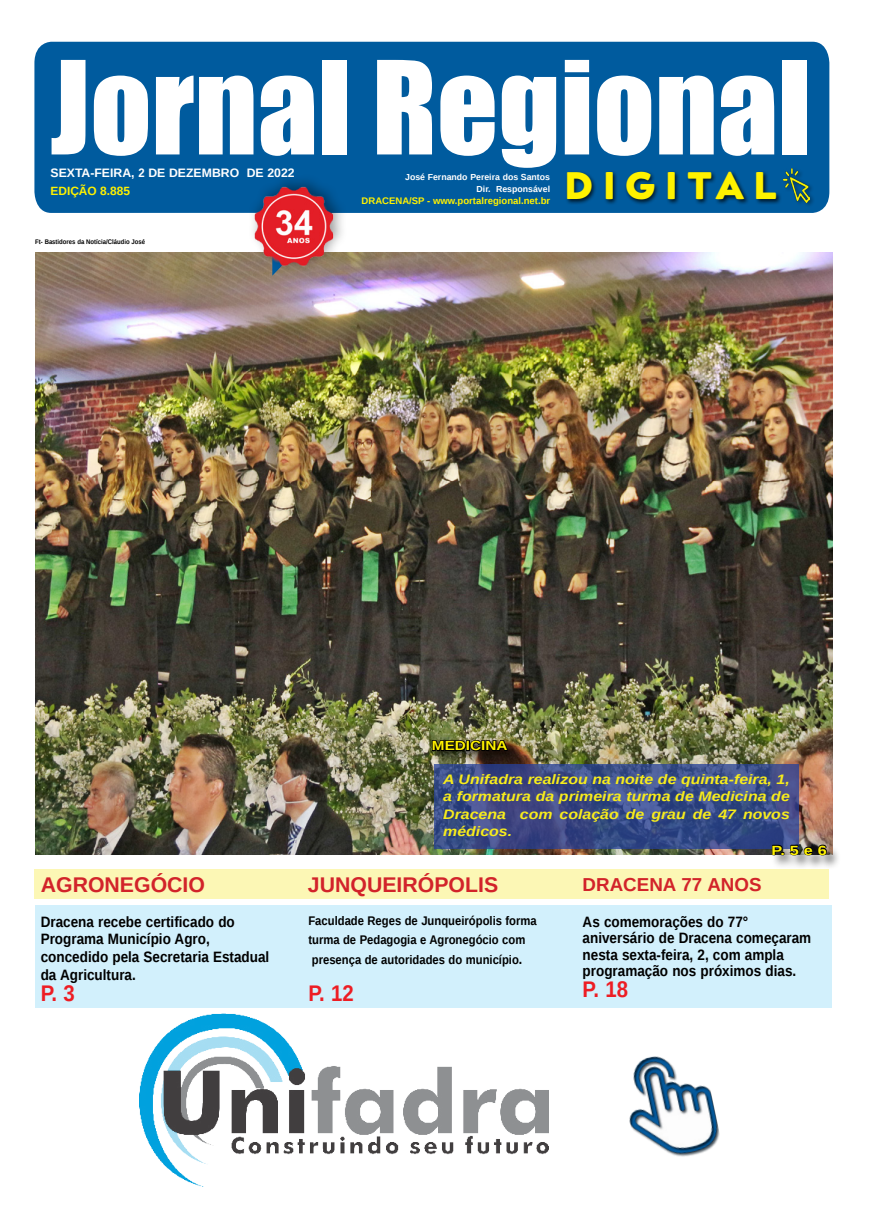
<style>
.page{position:relative;width:869px;height:1223px;background:#fff}
.page>*{position:absolute;margin:0;border:0;box-sizing:border-box;transform-origin:0 0}
.t1{font:119.5px "Impact";color:#fff}
.t2{font:800 39.75px "Neufreit";letter-spacing:.23em;color:#fff200;scale:1.04 1}
.Introductory{font:700 22.62px "Liberation Sans";color:#ed1d24;scale:.9 1}
.TÍTULO{font:700 21.25px "Liberation Sans";color:#d2232a}
.TÍTULO-2{font:700 18.75px "Liberation Sans";color:#d2232a}
.Introductory-2{font:700 15px/16.2px "Liberation Sans";color:#000;scale:.9 1}
.LINHA_FINA{font:italic 700 13.75px/17.5px "Liberation Sans";color:#f7ec1c;text-align:justify;scale:1.16 1}
.TÍTULO-3{font:700 13.25px "Liberation Sans";color:#fff200;scale:1.16 1}
.Introductory-3{font:700 13.25px "Liberation Sans";color:#fff200;scale:1.22 1}
.Introductory-4{font:700 12.5px/19.2px "Liberation Sans";color:#000101;scale:.9 1}
.LEGENDA{font:700 12.25px "Liberation Sans";color:#fff}
.DATA_PG{font:700 11.88px "Liberation Sans";color:#fff200}
.DATA_PG-2{font:700 9.5px "Liberation Sans";color:#fff200}
.LEGENDA-2{font:700 8.75px "Liberation Sans";color:#fff}
.Signature{font:700 6.62px "Liberation Sans";color:#000;scale:.9 1}
.s1{font-size:13.75px}
</style>
<div class="page">
<div style="left:34px;top:869px;width:795px;height:29px;background:#fcf7b5"></div>
<div style="left:35px;top:905px;width:795px;height:102px;background:#d2f0fc"></div>
<img style="left:35px;top:252px;width:796px;height:602px">
<div style="left:430px;top:735px;width:92px;height:27px;background:#000;opacity:.75"></div>
<svg style="left:431px;top:730px;width:78px;height:27px;background:#48482d"></svg>
<svg style="left:434px;top:763px;width:364px;height:85px;background:#3b4b86"></svg>
<div style="left:771px;top:844px;width:70px;height:26px;background:#000;opacity:.57"></div>
<svg style="left:770px;top:843px;width:57px;height:13px"></svg>
<svg style="left:34px;top:42px;width:795px;height:234px;fill:#005b9e"></svg>
<div style="left:565px;top:170px;width:216px;height:35px;background:#000;opacity:.75"></div>
<div style="left:781px;top:166px;width:34px;height:42px;background:#000;opacity:.46"></div>
<img style="left:783px;top:169px;width:26px;height:34px">
<img style="left:629px;top:1056px;width:91px;height:101px">
<img style="left:140px;top:1013px;width:408px;height:173px">
<div style="left:247px;top:173px;width:100px;height:99px;background:#000;opacity:.41"></div>
<img style="left:248px;top:177px;width:94px;height:95px">
<p class="t1" style="left:50px;top:15px;width:761px">Jornal Regional</p>
<p class="t2" style="left:564px;top:162px;width:205px">DIGITAL</p>
<p class="LEGENDA" style="left:50px;top:164px;width:245px">SEXTA-FEIRA, 2 DE DEZEMBRO DE 2022</p>
<p class="DATA_PG" style="left:50px;top:183px;width:81px">EDIÇÃO 8.885</p>
<p class="LEGENDA-2" style="left:405px;top:171px;width:146px">José Fernando Pereira dos Santos</p>
<p class="LEGENDA-2" style="left:476px;top:183px;width:75px">Dir. Responsável</p>
<p class="DATA_PG-2" style="left:361px;top:194px;width:190px">DRACENA/SP - www.portalregional.net.br</p>
<p class="Signature" style="left:35px;top:237px;width:124px">Ft- Bastidores da Notícia/Cláudio José</p>
<p class="TÍTULO-3" style="left:431px;top:736px;width:67px">MEDICINA</p>
<p class="LINHA_FINA" style="left:443px;top:770px;width:300px">A Unifadra realizou na noite de quinta-feira, 1, a formatura da primeira turma de Medicina de Dracena com colação de grau de 47 novos médicos.</p>
<p class="Introductory-3" style="left:771px;top:841px;width:47px">P. 5 e 6</p>
<p class="TÍTULO" style="left:41px;top:869px;width:166px">AGRONEGÓCIO</p>
<p class="TÍTULO" style="left:308px;top:869px;width:192px">JUNQUEIRÓPOLIS</p>
<p class="TÍTULO-2" style="left:582px;top:871px;width:180px">DRACENA 77 ANOS</p>
<p class="Introductory-4" style="left:308px;top:911px;width:255px">Faculdade Reges de Junqueirópolis forma turma de Pedagogia e Agronegócio com</p>
<p class="Introductory-4" style="left:312px;top:949px;width:235px">presença de autoridades do município<span class="s1">.</span></p>
<p class="Introductory" style="left:308px;top:978px;width:52px">P. 12</p>
<p class="Introductory-2" style="left:41px;top:913px;width:217px;line-height:17.2px">Dracena recebe certificado do<br>Programa Município Agro,</p>
<p class="Introductory-2" style="left:41px;top:946px;width:255px;line-height:18.5px">concedido pela Secretaria Estadual da Agricultura.</p>
<p class="Introductory" style="left:41px;top:978px;width:39px">P. 3</p>
<p class="Introductory-2" style="left:582px;top:913px;width:255px">As comemorações do 77° aniversário de Dracena começaram nesta sexta-feira, 2, com ampla</p>
<p class="Introductory-2" style="left:582px;top:962px;width:239px">programação nos próximos dias.</p>
<p class="Introductory" style="left:582px;top:974px;width:52px">P. 18</p>
</div>
